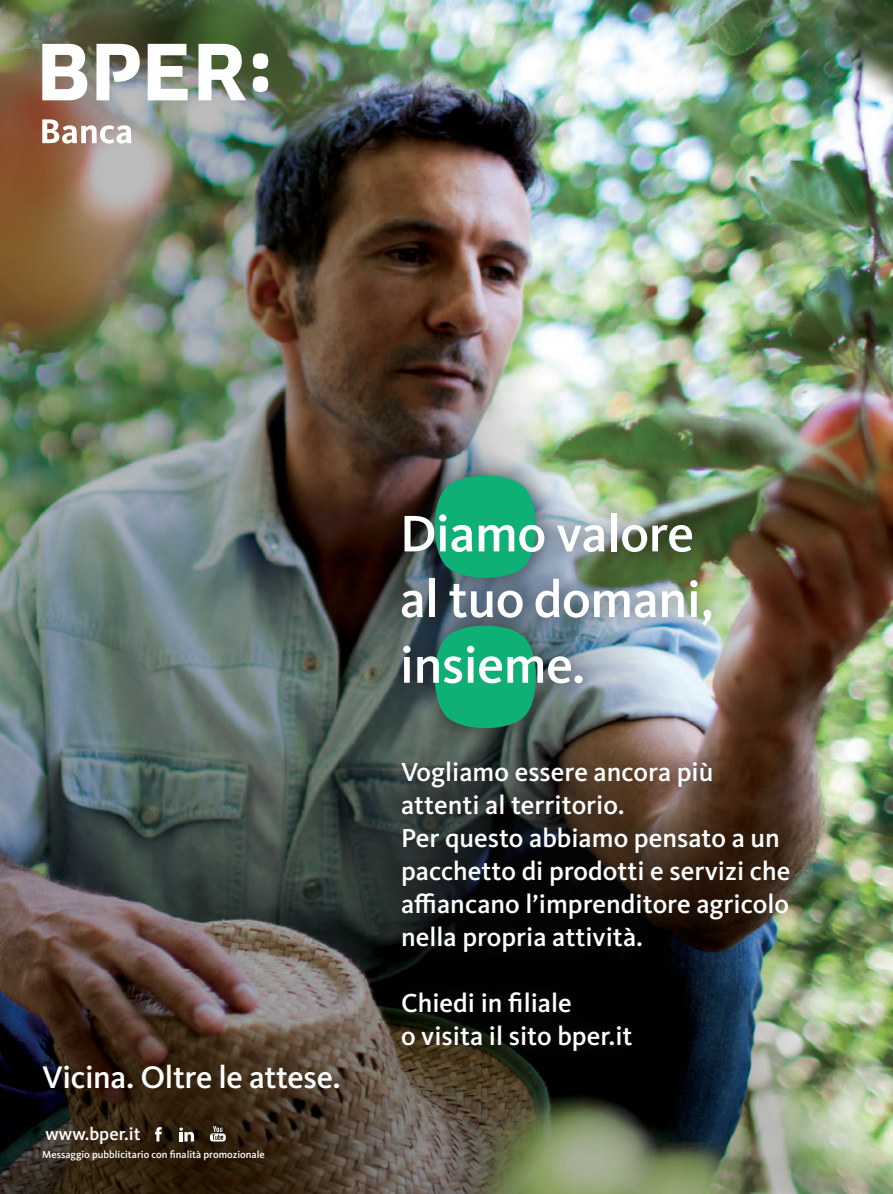
<style>
.page{position:relative;width:893px;height:1194px;background:#fff}
.page>*{position:absolute;margin:0;border:0;box-sizing:border-box;transform-origin:0 0}
.t1{font:500 53.25px/65.7px "Kievit Pro";letter-spacing:-.01em;color:#fff}
.t2{font:500 32.4px "Kievit Pro";letter-spacing:-.01em;color:#fff}
.t3{font:500 27px/33px "Kievit Pro";color:#fff}
.t4{font:500 18.45px "Kievit Pro";color:#fff}
.t5{font:500 10.5px "Kievit Pro";color:#fff}
</style>
<div class="page">
<img style="left:0;top:0;width:893px;height:1193px">
<svg style="left:179px;top:1127px;width:15px;height:14px"></svg>
<svg style="left:155px;top:1126px;width:7px;height:15px"></svg>
<svg style="left:210px;top:1125px;width:16px;height:16px"></svg>
<svg style="left:42px;top:119px;width:90px;height:25px"></svg>
<svg style="left:42px;top:44px;width:227px;height:56px"></svg>
<div style="left:379px;top:452px;width:432px;height:619px;background:#231f20;opacity:.75"></div>
<svg style="left:431px;top:471px;width:109px;height:110px;background:#249d75"></svg>
<svg style="left:431px;top:621px;width:109px;height:111px;background:#1e976e"></svg>
<p class="t2" style="left:42px;top:1057px;width:300px">Vicina. Oltre le attese.</p>
<p class="t4" style="left:45px;top:1122px;width:97px">www.bper.it</p>
<p class="t5" style="left:42px;top:1148px;width:224px">Messaggio pubblicitario con finalità promozionale</p>
<p class="t1" style="left:400px;top:500px;width:316px">Diamo valore al tuo domani, insieme.</p>
<p class="t3" style="left:401px;top:755px;width:391px">Vogliamo essere ancora più attenti al territorio.<br>Per questo abbiamo pensato a un pacchetto di prodotti e servizi che affiancano l’imprenditore agricolo nella propria attività.</p>
<p class="t3" style="left:401px;top:986px;width:233px">Chiedi in filiale<br>o visita il sito bper.it</p>
</div>
